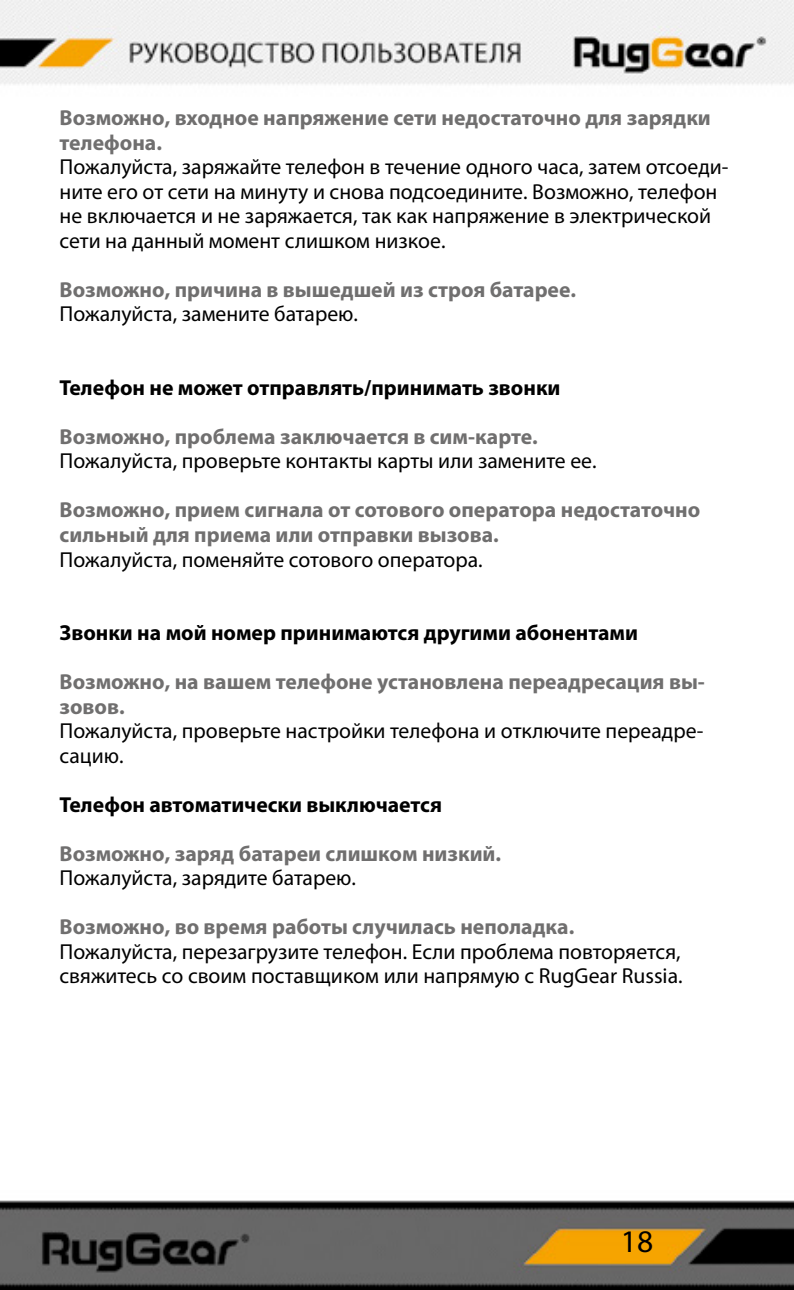
<style>
.page{position:relative;width:794px;height:1290px;background:#fff}
.page>*{position:absolute;margin:0;border:0;box-sizing:border-box;transform-origin:0 0}
.t1{font:31.5px "Myriad Pro";color:#000}
.t2{font:21.7px/24.5px "Myriad Pro";color:#000}
.t3{font:700 21.7px/24.5px "Myriad Pro";color:#706f6f}
.t4{font:700 21.7px "Myriad Pro";color:#000}
</style>
<div class="page">
<img style="left:0;top:0;width:794px;height:1290px">
<p class="t3" style="left:60px;top:105px;width:653px">Возможно, входное напряжение сети недостаточно для зарядки телефона.</p>
<p class="t2" style="left:60px;top:155px;width:670px">Пожалуйста, заряжайте телефон в течение одного часа, затем отсоеди&shy;ните его от сети на минуту и снова подсоедините. Возможно, телефон не включается и не заряжается, так как напряжение в электрической сети на данный момент слишком низкое.</p>
<p class="t3" style="left:60px;top:277px;width:518px">Возможно, причина в вышедшей из строя батарее.</p>
<p class="t2" style="left:60px;top:302px;width:300px">Пожалуйста, замените батарею.</p>
<p class="t4" style="left:60px;top:373px;width:502px">Телефон не может отправлять/принимать звонки</p>
<p class="t3" style="left:60px;top:424px;width:480px">Возможно, проблема заключается в сим-карте.</p>
<p class="t2" style="left:60px;top:449px;width:538px">Пожалуйста, проверьте контакты карты или замените ее.</p>
<p class="t3" style="left:60px;top:497px;width:642px">Возможно, прием сигнала от сотового оператора недостаточно сильный для приема или отправки вызова.</p>
<p class="t2" style="left:60px;top:547px;width:425px">Пожалуйста, поменяйте сотового оператора.</p>
<p class="t4" style="left:60px;top:618px;width:580px">Звонки на мой номер принимаются другими абонентами</p>
<p class="t3" style="left:60px;top:669px;width:647px">Возможно, на вашем телефоне установлена переадресация вы&shy;зовов.</p>
<p class="t2" style="left:60px;top:718px;width:645px">Пожалуйста, проверьте настройки телефона и отключите переадре&shy;сацию.</p>
<p class="t4" style="left:60px;top:790px;width:384px">Телефон автоматически выключается</p>
<p class="t3" style="left:60px;top:840px;width:443px">Возможно, заряд батареи слишком низкий.</p>
<p class="t2" style="left:60px;top:865px;width:298px">Пожалуйста, зарядите батарею.</p>
<p class="t3" style="left:60px;top:914px;width:516px">Возможно, во время работы случилась неполадка.</p>
<p class="t2" style="left:60px;top:939px;width:624px">Пожалуйста, перезагрузите телефон. Если проблема повторяется, свяжитесь со своим поставщиком или напрямую с RugGear Russia.</p>
<h1 class="t1" style="left:621px;top:1222px;width:34px">18</h1>
</div>
